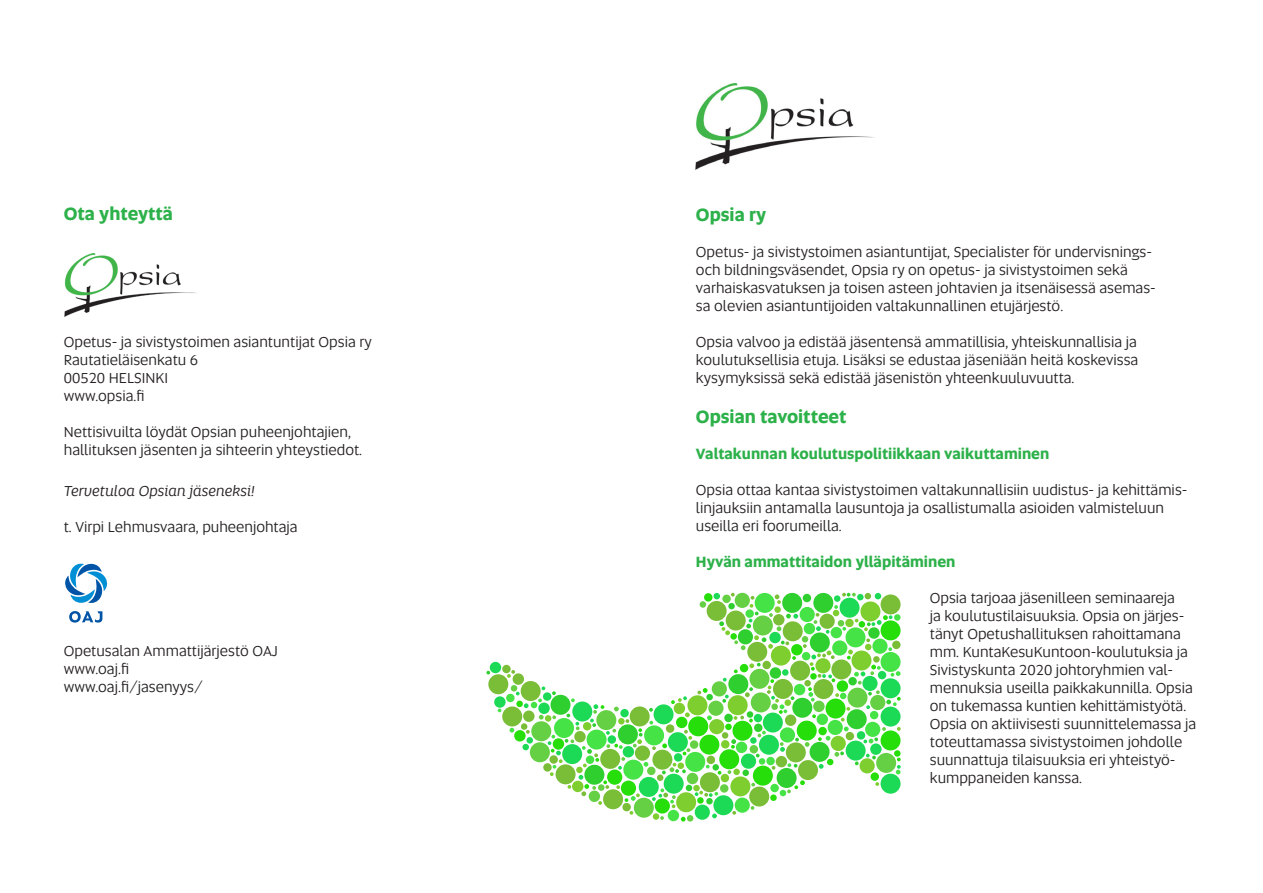
<style>
.page{position:relative;width:1263px;height:893px;background:#fff}
.page>*{position:absolute;margin:0;border:0;box-sizing:border-box;transform-origin:0 0}
.t1{font:700 18px "Altis";color:#2db14a}
.t2{font:15px/18px "Altis";color:#231f20}
.t3{font:700 15px "Altis";color:#2db14a}
.t4{font:italic 15px "Altis";color:#231f20}
</style>
<div class="page">
<img style="left:65px;top:253px;width:131px;height:64px">
<img style="left:696px;top:83px;width:178px;height:86px">
<svg style="left:69px;top:611px;width:33px;height:12px"></svg>
<svg style="left:65px;top:563px;width:43px;height:40px"></svg>
<div style="left:488px;top:674px;width:20px;height:20px;background:#7abe38;border-radius:50%"></div>
<svg style="left:502px;top:706px;width:20px;height:20px"></svg>
<div style="left:490px;top:662px;width:11px;height:11px;background:#1cda56;border-radius:50%"></div>
<div style="left:494px;top:696px;width:12px;height:12px;background:#1cda56;border-radius:50%"></div>
<div style="left:502px;top:665px;width:9px;height:8px;background:#7abe38;border-radius:50%"></div>
<svg style="left:486px;top:671px;width:4px;height:3px"></svg>
<svg style="left:498px;top:708px;width:3px;height:4px"></svg>
<svg style="left:507px;top:593px;width:394px;height:229px"></svg>
<p class="t1" style="left:64px;top:201px;width:111px">Ota yhteyttä</p>
<p class="t2" style="left:64px;top:332px;width:309px">Opetus- ja sivistystoimen asiantuntijat Opsia ry</p>
<p class="t2" style="left:64px;top:350px;width:136px">Rautatieläisenkatu 6</p>
<p class="t2" style="left:64px;top:368px;width:106px">00520 HELSINKI www.opsia.fi</p>
<p class="t2" style="left:64px;top:422px;width:300px">Nettisivuilta löydät Opsian puheenjohtajien, hallituksen jäsenten ja sihteerin yhteystiedot.</p>
<p class="t4" style="left:64px;top:480px;width:193px">Tervetuloa Opsian jäseneksi!</p>
<p class="t2" style="left:64px;top:517px;width:235px">t. Virpi Lehmusvaara, puheenjohtaja</p>
<p class="t2" style="left:64px;top:641px;width:216px">Opetusalan Ammattijärjestö OAJ</p>
<p class="t2" style="left:64px;top:659px;width:67px">www.oaj.fi</p>
<p class="t2" style="left:64px;top:677px;width:141px">www.oaj.fi/jasenyys/</p>
<p class="t1" style="left:696px;top:201px;width:72px">Opsia ry</p>
<p class="t2" style="left:696px;top:242px;width:461px">Opetus- ja sivistystoimen asiantuntijat, Specialister för undervisnings&shy;och bildningsväsendet, Opsia ry on opetus- ja sivistystoimen sekä varhaiskasvatuksen ja toisen asteen johtavien ja itsenäisessä asemas&shy;sa olevien asiantuntijoiden valtakunnallinen etujärjestö.</p>
<p class="t2" style="left:696px;top:332px;width:444px;text-align:justify">Opsia valvoo ja edistää jäsentensä ammatillisia, yhteiskunnallisia ja koulutuksellisia etuja. Lisäksi se edustaa jäseniään heitä koskevissa kysymyksissä sekä edistää jäsenistön yhteenkuuluvuutta.</p>
<p class="t1" style="left:696px;top:403px;width:152px">Opsian tavoitteet</p>
<p class="t3" style="left:696px;top:442px;width:355px">Valtakunnan koulutuspolitiikkaan vaikuttaminen</p>
<p class="t2" style="left:696px;top:480px;width:493px">Opsia ottaa kantaa sivistystoimen valtakunnallisiin uudistus- ja kehittämis&shy;linjauksiin antamalla lausuntoja ja osallistumalla asioiden valmisteluun useilla eri foorumeilla.</p>
<p class="t3" style="left:696px;top:550px;width:261px">Hyvän ammattitaidon ylläpitäminen</p>
<p class="t2" style="left:930px;top:588px;width:268px">Opsia tarjoaa jäsenilleen seminaareja<br>ja koulutustilaisuuksia. Opsia on järjes&shy;tänyt Opetushallituksen rahoittamana mm. KuntaKesuKuntoon-koulutuksia ja Sivistyskunta 2020 johtoryhmien val&shy;mennuksia useilla paikkakunnilla. Opsia on tukemassa kuntien kehittämistyötä.<br>Opsia on aktiivisesti suunnittelemassa ja toteuttamassa sivistystoimen johdolle suunnattuja tilaisuuksia eri yhteistyö&shy;kumppaneiden kanssa.</p>
</div>
